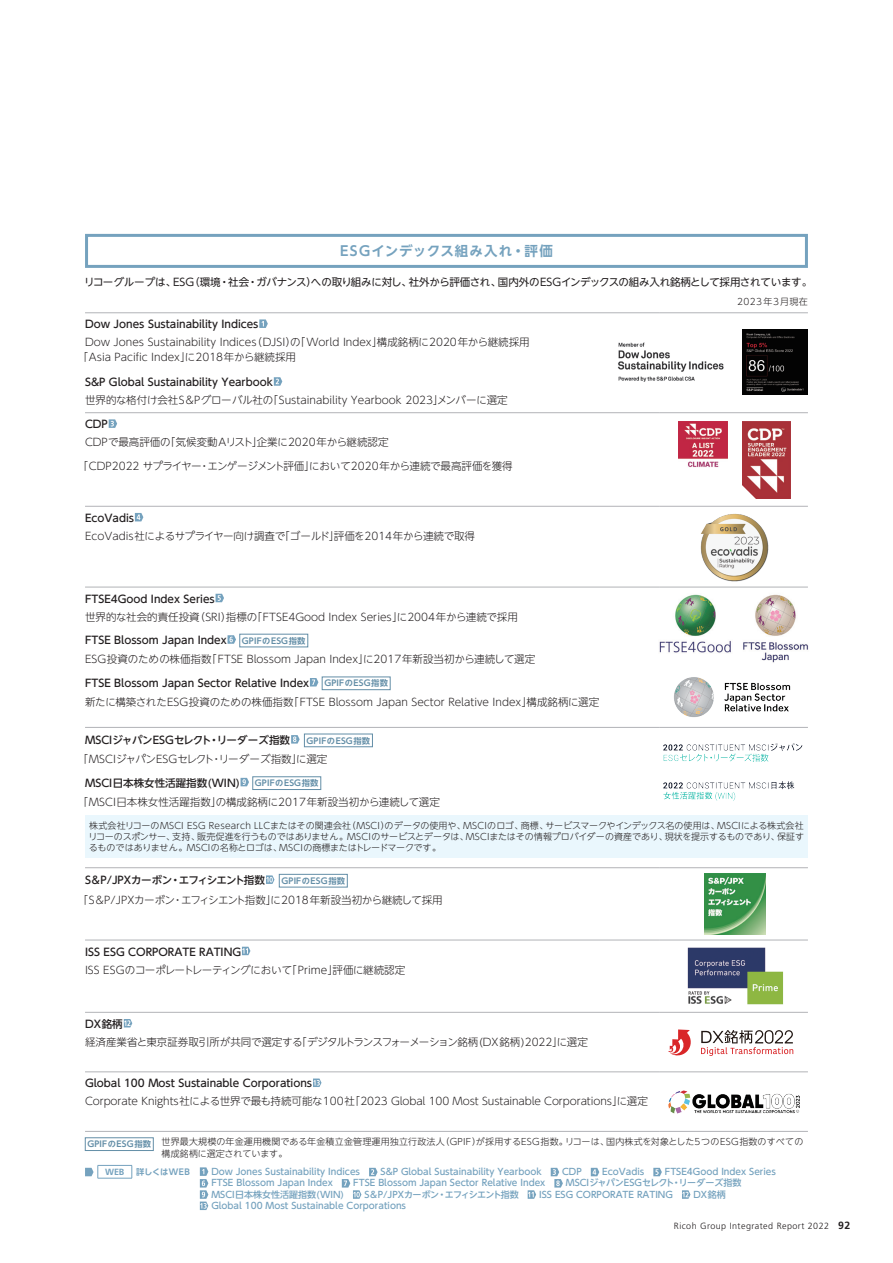
<style>
.page{position:relative;width:893px;height:1263px;background:#fff}
.page>*{position:absolute;margin:0;border:0;box-sizing:border-box;transform-origin:0 0}
.t1{font:700 13.5px "UD Shin Go NT Pr 6 N De";letter-spacing:.085em;color:#75a2be}
.t2{font:300 10.5px/15px "UD Shin Go NT Pr 6 N";color:#231f20}
.t3{font:500 10.5px "UD Shin Go NT Pr 6 N";color:#231f20}
.t4{font:10.5px "UD Shin Go NT Pr 6 N";letter-spacing:-.025em;color:#231f20}
.t5{font:500 10.5px "UD Shin Go NT Pr 6 N";letter-spacing:-.065em;color:#231f20}
.t6{font:300 9px/11.2px "UD Shin Go NT Pr 6 N";letter-spacing:.02em;color:#231f20;text-align:justify}
.t7{font:500 9px "UD Shin Go NT Pr 6 N";color:#75a2be}
.t8{font:300 9px "Frutiger LT Std";letter-spacing:.05em;color:#231f20}
.t9{font:500 9px "UD Shin Go NT Pr 6 N";letter-spacing:-.065em;color:#75a2be}
.t10{font:300 9px "UD Shin Go NT Pr 6 N";letter-spacing:.05em;color:#231f20}
.t11{font:700 9px "Frutiger LT Std";color:#75a2be}
.t12{font:700 8.25px "UD Shin Go NT Pr 6 N De";letter-spacing:.02em;color:#638ea7}
.t13{font:700 8.25px "UD Shin Go NT Pr 6 N De";letter-spacing:.01em;color:#75a2be}
.s1{font-weight:700;font-size:10.5px}
</style>
<div class="page">
<div style="left:85px;top:234px;width:723px;height:34px;border:3px solid #75a2be"></div>
<div style="left:85px;top:815px;width:723px;height:43px;background:#eaf7fd"></div>
<img style="left:618px;top:342px;width:106px;height:40px">
<img style="left:704px;top:873px;width:61px;height:61px">
<img style="left:659px;top:594px;width:72px;height:59px">
<img style="left:743px;top:594px;width:66px;height:68px">
<img style="left:687px;top:947px;width:97px;height:58px">
<img style="left:679px;top:421px;width:48px;height:46px">
<img style="left:700px;top:513px;width:68px;height:69px">
<img style="left:742px;top:330px;width:65px;height:65px">
<img style="left:668px;top:1090px;width:132px;height:24px">
<img style="left:742px;top:421px;width:49px;height:78px">
<hr style="left:85px;top:312px;width:574px;height:1px;background:#b2b3b7">
<hr style="left:659px;top:312px;width:149px;height:1px;background:#b2b3b7">
<hr style="left:85px;top:587px;width:574px;height:1px;background:#b2b3b7">
<hr style="left:659px;top:587px;width:149px;height:1px;background:#b2b3b7">
<hr style="left:85px;top:727px;width:574px;height:1px;background:#b2b3b7">
<hr style="left:659px;top:727px;width:149px;height:1px;background:#b2b3b7">
<hr style="left:85px;top:940px;width:574px;height:1px;background:#b2b3b7">
<hr style="left:659px;top:940px;width:149px;height:1px;background:#b2b3b7">
<hr style="left:85px;top:1012px;width:574px;height:1px;background:#b2b3b7">
<hr style="left:659px;top:1012px;width:149px;height:1px;background:#b2b3b7">
<hr style="left:85px;top:1071px;width:574px;height:1px;background:#b2b3b7">
<hr style="left:659px;top:1071px;width:149px;height:1px;background:#b2b3b7">
<hr style="left:85px;top:1131px;width:574px;height:1px;background:#b2b3b7">
<hr style="left:659px;top:1131px;width:149px;height:1px;background:#b2b3b7">
<hr style="left:85px;top:867px;width:574px;height:1px;background:#b2b3b7">
<hr style="left:659px;top:867px;width:149px;height:1px;background:#b2b3b7">
<hr style="left:85px;top:412px;width:574px;height:1px;background:#b2b3b7">
<hr style="left:659px;top:412px;width:149px;height:1px;background:#b2b3b7">
<hr style="left:85px;top:506px;width:574px;height:1px;background:#b2b3b7">
<hr style="left:659px;top:506px;width:149px;height:1px;background:#b2b3b7">
<svg style="left:259px;top:319px;width:9px;height:9px"></svg>
<svg style="left:274px;top:377px;width:8px;height:9px"></svg>
<svg style="left:109px;top:419px;width:8px;height:9px"></svg>
<svg style="left:135px;top:513px;width:8px;height:8px"></svg>
<svg style="left:216px;top:594px;width:8px;height:8px"></svg>
<svg style="left:228px;top:635px;width:8px;height:9px"></svg>
<div style="left:240px;top:634px;width:68px;height:13px;border:1px solid #638ea7"></div>
<svg style="left:310px;top:678px;width:8px;height:8px"></svg>
<div style="left:322px;top:677px;width:68px;height:13px;border:1px solid #638ea7"></div>
<svg style="left:291px;top:735px;width:9px;height:8px"></svg>
<div style="left:304px;top:734px;width:69px;height:13px;border:1px solid #638ea7"></div>
<svg style="left:241px;top:778px;width:8px;height:8px"></svg>
<div style="left:253px;top:776px;width:68px;height:14px;border:1px solid #638ea7"></div>
<svg style="left:266px;top:875px;width:8px;height:9px"></svg>
<div style="left:279px;top:874px;width:69px;height:13px;border:1px solid #638ea7"></div>
<svg style="left:242px;top:947px;width:8px;height:8px"></svg>
<svg style="left:124px;top:1019px;width:8px;height:8px"></svg>
<svg style="left:313px;top:1078px;width:8px;height:9px"></svg>
<div style="left:85px;top:1137px;width:69px;height:14px;border:1px solid #638ea7"></div>
<svg style="left:369px;top:1168px;width:9px;height:8px"></svg>
<svg style="left:591px;top:1168px;width:8px;height:8px"></svg>
<svg style="left:653px;top:1168px;width:9px;height:8px"></svg>
<svg style="left:551px;top:1168px;width:12px;height:19px"></svg>
<svg style="left:342px;top:1179px;width:19px;height:20px"></svg>
<svg style="left:528px;top:1190px;width:8px;height:9px"></svg>
<svg style="left:682px;top:1190px;width:8px;height:9px"></svg>
<svg style="left:200px;top:1167px;width:8px;height:43px"></svg>
<hr style="left:98px;top:1165px;width:34px;height:1px;background:#75a2be">
<svg style="left:132px;top:1165px;width:1px;height:13px"></svg>
<hr style="left:98px;top:1178px;width:34px;height:1px;background:#75a2be">
<svg style="left:85px;top:1165px;width:14px;height:13px"></svg>
<svg style="left:668px;top:1029px;width:126px;height:27px"></svg>
<img style="left:659px;top:662px;width:132px;height:66px">
<img style="left:663px;top:781px;width:132px;height:20px">
<img style="left:663px;top:743px;width:140px;height:19px">
<p class="t1" style="left:340px;top:240px;width:214px">ESGインデックス組み入れ・評価</p>
<p class="t4" style="left:84px;top:273px;width:730px">リコーグループは、ESG（環境・社会・ガバナンス）への取り組みに対し、社外から評価され、国内外のESGインデックスの組み入れ銘柄として採用されています。</p>
<p class="t3" style="left:85px;top:316px;width:175px">Dow Jones Sustainability Indices</p>
<p class="t2" style="left:77px;top:334px;width:454px;text-indent:8px">Dow Jones Sustainability Indices（DJSI）の「World Index」構成銘柄に2020年から継続採用「Asia Pacific Index」に2018年から継続採用</p>
<p class="t3" style="left:85px;top:374px;width:189px">S&amp;P Global Sustainability Yearbook</p>
<p class="t2" style="left:85px;top:392px;width:424px">世界的な格付け会社S＆Pグローバル社の「Sustainability Yearbook 2023」メンバーに選定</p>
<p class="t3" style="left:85px;top:416px;width:24px">CDP</p>
<p class="t2" style="left:85px;top:434px;width:305px">CDPで最高評価の「気候変動Aリスト」企業に2020年から継続認定</p>
<p class="t2" style="left:77px;top:458px;width:437px">「CDP2022 サプライヤー・エンゲージメント評価」において2020年から連続で最高評価を獲得</p>
<p class="t3" style="left:85px;top:509px;width:51px">EcoVadis</p>
<p class="t2" style="left:85px;top:528px;width:391px">EcoVadis社によるサプライヤー向け調査で「ゴールド」評価を2014年から連続で取得</p>
<p class="t3" style="left:85px;top:590px;width:131px">FTSE4Good Index Series</p>
<p class="t2" style="left:85px;top:609px;width:434px">世界的な社会的責任投資（SRI）指標の「FTSE4Good Index Series」に2004年から連続で採用</p>
<p class="t3" style="left:85px;top:632px;width:143px">FTSE Blossom Japan Index</p>
<p class="t12" style="left:242px;top:634px;width:65px">GPIFのESG指数</p>
<p class="t2" style="left:85px;top:652px;width:452px">ESG投資のための株価指数「FTSE Blossom Japan Index」に2017年新設当初から連続して選定</p>
<p class="t3" style="left:85px;top:674px;width:226px">FTSE Blossom Japan Sector Relative Index</p>
<p class="t12" style="left:324px;top:677px;width:65px">GPIFのESG指数</p>
<p class="t2" style="left:85px;top:694px;width:516px">新たに構築されたESG投資のための株価指数「FTSE Blossom Japan Sector Relative Index」構成銘柄に選定</p>
<p class="t3" style="left:85px;top:731px;width:207px">MSCIジャパンESGセレクト・リーダーズ指数</p>
<p class="t12" style="left:307px;top:734px;width:65px">GPIFのESG指数</p>
<p class="t2" style="left:77px;top:751px;width:251px">「MSCIジャパンESGセレクト・リーダーズ指数」に選定</p>
<p class="t3" style="left:85px;top:774px;width:156px">MSCI日本株女性活躍指数(WIN)</p>
<p class="t12" style="left:255px;top:776px;width:65px">GPIFのESG指数</p>
<p class="t2" style="left:77px;top:794px;width:364px">「MSCI日本株女性活躍指数」の構成銘柄に2017年新設当初から連続して選定</p>
<p class="t10" style="left:737px;top:294px;width:72px">2023年3月現在</p>
<p class="t6" style="left:88px;top:819px;width:717px">株式会社リコーのMSCI ESG Research LLCまたはその関連会社（MSCI）のデータの使用や、MSCIのロゴ、商標、サービスマークやインデックス名の使用は、MSCIによる株式会社リコーのスポンサー、支持、販売促進を行うものではありません。MSCIのサービスとデータは、MSCIまたはその情報プロバイダーの資産であり、現状を提示するものであり、保証するものではありません。MSCIの名称とロゴは、MSCIの商標またはトレードマークです。</p>
<p class="t5" style="left:85px;top:872px;width:181px">S＆P/JPXカーボン・エフィシエント指数</p>
<p class="t12" style="left:281px;top:874px;width:65px">GPIFのESG指数</p>
<p class="t2" style="left:77px;top:892px;width:367px">「S＆P/JPXカーボン・エフィシエント指数」に2018年新設当初から継続して採用</p>
<p class="t3" style="left:85px;top:943px;width:158px">ISS ESG CORPORATE RATING</p>
<p class="t2" style="left:85px;top:962px;width:322px">ISS ESGのコーポレートレーティングにおいて「Prime」評価に継続認定</p>
<p class="t3" style="left:85px;top:1015px;width:39px">DX銘柄</p>
<p class="t2" style="left:85px;top:1034px;width:504px">経済産業省と東京証券取引所が共同で選定する「デジタルトランスフォーメーション銘柄(DX銘柄)2022」に選定</p>
<p class="t3" style="left:85px;top:1075px;width:229px">Global 100 Most Sustainable Corporations</p>
<p class="t2" style="left:85px;top:1093px;width:564px">Corporate Knights社による世界で最も持続可能な100社「2023 Global 100 Most Sustainable Corporations」に選定</p>
<p class="t12" style="left:87px;top:1137px;width:65px">GPIFのESG指数</p>
<p class="t6" style="left:162px;top:1136px;width:643px">世界最大規模の年金運用機関である年金積立金管理運用独立行政法人（GPIF）が採用するESG指数。リコーは、国内株式を対象とした5つのESG指数のすべての構成銘柄に選定されています。</p>
<p class="t11" style="left:105px;top:1166px;width:21px">WEB</p>
<p class="t13" style="left:136px;top:1165px;width:55px">詳しくはWEB</p>
<p class="t7" style="left:211px;top:1164px;width:159px">Dow Jones Sustainability Indices　</p>
<p class="t7" style="left:381px;top:1164px;width:172px">S&amp;P Global Sustainability Yearbook　</p>
<p class="t7" style="left:562px;top:1164px;width:30px">CDP　</p>
<p class="t7" style="left:602px;top:1164px;width:53px">EcoVadis　</p>
<p class="t7" style="left:665px;top:1164px;width:122px">FTSE4Good Index Series　</p>
<p class="t7" style="left:211px;top:1176px;width:132px">FTSE Blossom Japan Index　</p>
<p class="t7" style="left:353px;top:1176px;width:203px">FTSE Blossom Japan Sector Relative Index　</p>
<p class="t7" style="left:566px;top:1176px;width:186px">MSCIジャパンESGセレクト・リーダーズ指数　</p>
<p class="t7" style="left:211px;top:1187px;width:143px">MSCI日本株女性活躍指数(WIN)　</p>
<p class="t9" style="left:364px;top:1187px;width:165px">S＆P/JPXカーボン・エフィシエント指数　</p>
<p class="t7" style="left:539px;top:1187px;width:144px">ISS ESG CORPORATE RATING　</p>
<p class="t7" style="left:693px;top:1187px;width:43px">DX銘柄　</p>
<p class="t7" style="left:211px;top:1198px;width:196px">Global 100 Most Sustainable Corporations</p>
<p class="t8" style="left:674px;top:1220px;width:178px">Ricoh Group Integrated Report 2022 <span class="s1">92</span></p>
</div>
